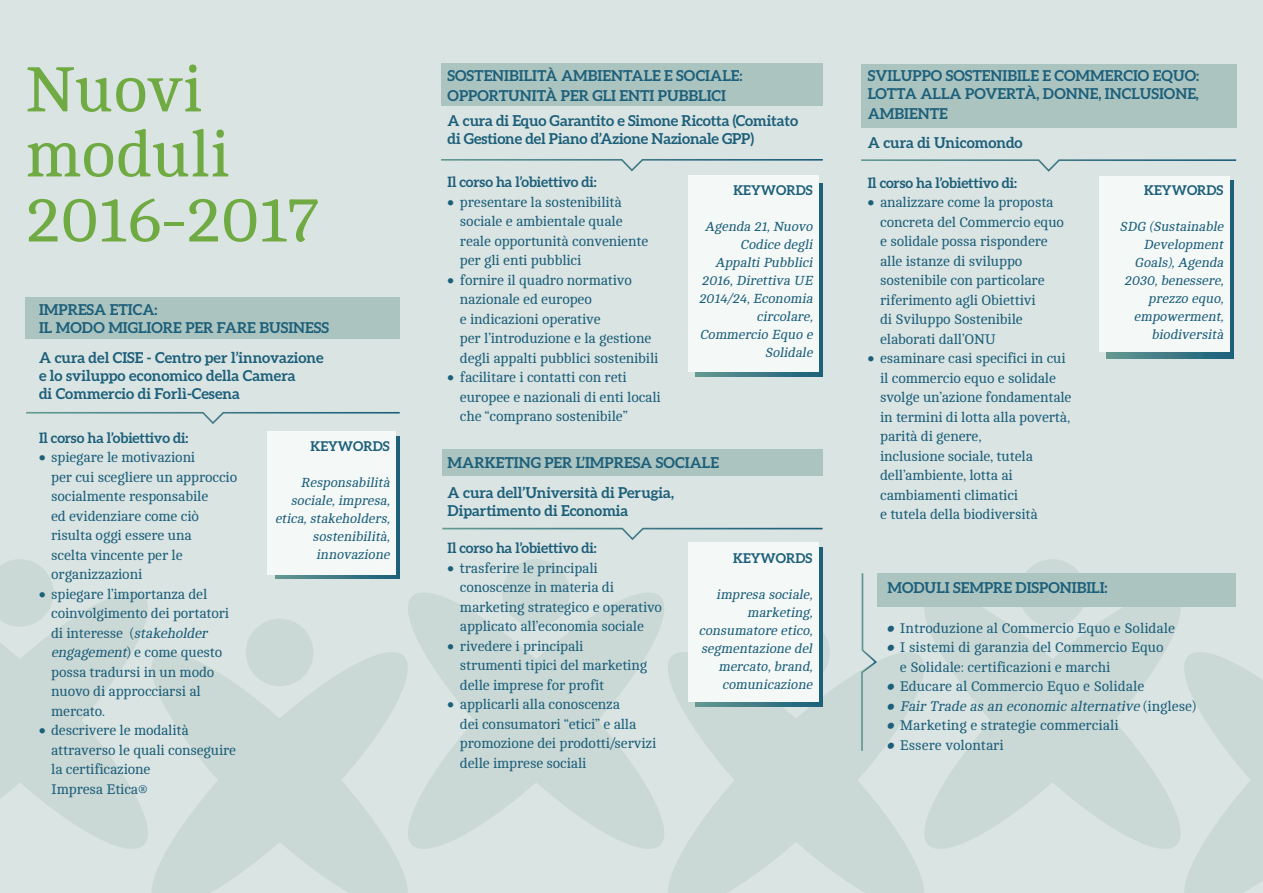
<style>
.page{position:relative;width:1263px;height:893px;background:#dae4e2}
.page>*{position:absolute;margin:0;border:0;box-sizing:border-box;transform-origin:0 0}
.t1{font:65.25px "Cambo";color:#70aa42}
.t2{font:700 15px/18px "Aleo";color:#1c5f7a}
.t3{font:14.25px/19.5px "Cambo";letter-spacing:-.01em;color:#1c5f7a}
.t4{font:700 14.25px "Aleo";letter-spacing:-.01em;color:#1c5f7a}
.t5{font:italic 14.25px "Cambo";color:#1c5f7a}
.t6{font:italic 13.5px/18px "Cambo";color:#1c5f7a;text-align:right}
.t7{font:700 13.5px "Aleo";color:#1c5f7a}
.s1{font-family:"Aleo"}
.s2{font-style:italic}
.s3{font-family:"Aleo";font-weight:700;font-style:italic}
.s4{font-family:"Aleo";font-weight:700}
.s5{font-style:normal}
</style>
<div class="page">
<svg style="left:0;top:559px;width:50px;height:20px"></svg>
<svg style="left:0;top:579px;width:148px;height:270px;fill:#cbd9d6"></svg>
<div style="left:246px;top:619px;width:67px;height:67px;background:#cbd9d6;border-radius:50%"></div>
<svg style="left:138px;top:638px;width:270px;height:255px;fill:#cbd9d6"></svg>
<div style="left:502px;top:559px;width:68px;height:68px;background:#cbd9d6;border-radius:50%"></div>
<svg style="left:394px;top:580px;width:270px;height:282px;fill:#cbd9d6"></svg>
<svg style="left:654px;top:638px;width:270px;height:255px;fill:#cbd9d6"></svg>
<div style="left:1019px;top:559px;width:67px;height:68px;background:#cbd9d6;border-radius:50%"></div>
<svg style="left:911px;top:607px;width:270px;height:255px;fill:#cbd9d6"></svg>
<svg style="left:1170px;top:638px;width:93px;height:255px"></svg>
<div style="left:26px;top:298px;width:374px;height:41px;background:#acc4c0"></div>
<svg style="left:26px;top:412px;width:374px;height:12px"></svg>
<div style="left:275px;top:437px;width:125px;height:142px;background:linear-gradient(to right,#659892,#195e7a)"></div>
<div style="left:268px;top:431px;width:128px;height:144px;background:#f4f8f7"></div>
<div style="left:441px;top:64px;width:381px;height:42px;background:#acc4c0"></div>
<svg style="left:441px;top:159px;width:382px;height:13px"></svg>
<div style="left:696px;top:184px;width:127px;height:193px;background:linear-gradient(to right,#659892,#195e7a)"></div>
<div style="left:688px;top:176px;width:131px;height:196px;background:#f4f8f7"></div>
<div style="left:442px;top:450px;width:380px;height:26px;background:#acc4c0"></div>
<svg style="left:442px;top:527px;width:381px;height:14px"></svg>
<svg style="left:695px;top:547px;width:127px;height:159px"></svg>
<div style="left:688px;top:542px;width:131px;height:159px;background:#f4f8f7"></div>
<div style="left:861px;top:64px;width:375px;height:63px;background:#acc4c0"></div>
<svg style="left:861px;top:159px;width:376px;height:13px"></svg>
<div style="left:1107px;top:181px;width:127px;height:177px;background:linear-gradient(to right,#649891,#195e7a)"></div>
<div style="left:1099px;top:176px;width:131px;height:176px;background:#f4f8f7"></div>
<div style="left:878px;top:573px;width:358px;height:34px;background:#acc4c0"></div>
<svg style="left:860px;top:573px;width:18px;height:179px"></svg>
<p class="t1" style="left:26px;top:54px;width:178px">Nuovi</p>
<p class="t1" style="left:26px;top:119px;width:206px">moduli</p>
<p class="t1" style="left:26px;top:184px;width:295px">2016-2017</p>
<p class="t2" style="left:39px;top:300px;width:120px">IMPRESA ETICA:</p>
<p class="t2" style="left:39px;top:318px;width:291px">IL MODO MIGLIORE PER FARE BUSINESS</p>
<p class="t2" style="left:39px;top:348px;width:286px">A cura del CISE - Centro per l’innovazione</p>
<p class="t2" style="left:39px;top:366px;width:258px">e lo sviluppo economico della Camera</p>
<p class="t2" style="left:39px;top:384px;width:202px">di Commercio di Forlì-Cesena</p>
<p class="t4" style="left:39px;top:429px;width:151px">Il corso ha l’obiettivo di:</p>
<p class="t3" style="left:39px;top:448px;width:158px"><span class="s1">•</span> spiegare le motivazioni</p>
<p class="t3" style="left:51px;top:467px;width:188px">per cui scegliere un approccio socialmente responsabile</p>
<p class="t3" style="left:51px;top:506px;width:149px">ed evidenziare come ciò</p>
<p class="t3" style="left:51px;top:526px;width:142px">risulta oggi essere una</p>
<p class="t3" style="left:51px;top:545px;width:133px">scelta vincente per le</p>
<p class="t3" style="left:51px;top:565px;width:93px">organizzazioni</p>
<p class="t3" style="left:39px;top:584px;width:170px"><span class="s1">•</span> spiegare l’importanza del</p>
<p class="t3" style="left:51px;top:604px;width:179px">coinvolgimento dei portatori</p>
<p class="t3" style="left:51px;top:623px;width:161px">di interesse (<span class="s2">stakeholder</span></p>
<p class="t3" style="left:51px;top:643px;width:173px"><span class="s2">engagement</span>) e c o m e q u e s t o</p>
<p class="t3" style="left:51px;top:662px;width:165px">possa tradursi in un modo</p>
<p class="t3" style="left:51px;top:682px;width:151px">nuovo di approcciarsi al</p>
<p class="t3" style="left:51px;top:701px;width:55px">mercato.</p>
<p class="t3" style="left:39px;top:721px;width:151px"><span class="s1">•</span> descrivere le modalità</p>
<p class="t3" style="left:51px;top:740px;width:186px">attraverso le quali conseguire</p>
<p class="t3" style="left:51px;top:760px;width:101px">la certificazione</p>
<p class="t3" style="left:51px;top:779px;width:98px">Impresa Etica®</p>
<p class="t7" style="left:310px;top:439px;width:81px">KEYWORDS</p>
<p class="t6" style="left:275px;top:474px;width:119px">Responsabilità sociale,impresa, etica,stakeholders, sostenibilità, innovazione</p>
<p class="t2" style="left:448px;top:65px;width:296px;line-height:19.8px">SOSTENIBILITÀ AMBIENTALE E SOCIALE:<br>OPPORTUNITÀ PER GLI ENTI PUBBLICI</p>
<p class="t2" style="left:448px;top:111px;width:352px">A cura di Equo Garantito e Simone Ricotta (Comitato di Gestione del Piano d’Azione Nazionale GPP)</p>
<p class="t4" style="left:448px;top:174px;width:151px">Il corso ha l’obiettivo di:</p>
<p class="t3" style="left:448px;top:192px;width:176px"><span class="s1">•</span> presentare la sostenibilità</p>
<p class="t3" style="left:460px;top:212px;width:164px">sociale e ambientale quale</p>
<p class="t3" style="left:460px;top:231px;width:190px">reale opportunità conveniente</p>
<p class="t3" style="left:460px;top:251px;width:123px">per gli enti pubblici</p>
<p class="t3" style="left:448px;top:270px;width:186px"><span class="s1">•</span> fornire il quadro normativo</p>
<p class="t3" style="left:460px;top:290px;width:133px">nazionale ed europeo</p>
<p class="t3" style="left:460px;top:309px;width:142px">e indicazioni operative</p>
<p class="t3" style="left:460px;top:329px;width:193px">per l’introduzione e la gestione</p>
<p class="t3" style="left:460px;top:348px;width:200px">degli appalti pubblici sostenibili</p>
<p class="t3" style="left:448px;top:368px;width:181px"><span class="s1">•</span> facilitare i contatti con reti</p>
<p class="t3" style="left:460px;top:387px;width:202px">europee e nazionali di enti locali</p>
<p class="t3" style="left:460px;top:407px;width:169px">che “comprano sostenibile”</p>
<p class="t7" style="left:733px;top:182px;width:81px">KEYWORDS</p>
<p class="t6" style="left:699px;top:218px;width:118px">Agenda 21,Nuovo<br>Codice degli<br>AppaltiPubblici<br>2016,Direttiva UE<br>2014/24,Economia circolare,<br>Commercio Equo e<br>Solidale</p>
<p class="t2" style="left:448px;top:453px;width:273px">MARKETING PER L’IMPRESA SOCIALE</p>
<p class="t2" style="left:448px;top:483px;width:228px">A cura dell’Università di Perugia,</p>
<p class="t2" style="left:448px;top:501px;width:182px">Dipartimento di Economia</p>
<p class="t4" style="left:448px;top:540px;width:151px">Il corso ha l’obiettivo di:</p>
<p class="t3" style="left:448px;top:559px;width:152px"><span class="s1">• t</span>rasferire le principali</p>
<p class="t3" style="left:460px;top:578px;width:155px">conoscenze in materia di</p>
<p class="t3" style="left:460px;top:598px;width:204px">marketing strategico e operativo</p>
<p class="t3" style="left:460px;top:617px;width:185px">applicato all’economia sociale</p>
<p class="t3" style="left:448px;top:637px;width:137px"><span class="s1">•</span> rivedere i principali</p>
<p class="t3" style="left:460px;top:656px;width:189px">strumenti tipici del marketing</p>
<p class="t3" style="left:460px;top:676px;width:146px">delle imprese for profit</p>
<p class="t3" style="left:448px;top:695px;width:174px"><span class="s1">•</span> applicarli alla conoscenza</p>
<p class="t3" style="left:460px;top:715px;width:178px">dei consumatori “etici” e alla</p>
<p class="t3" style="left:460px;top:734px;width:198px">promozione dei prodotti/servizi</p>
<p class="t3" style="left:460px;top:754px;width:128px">delle imprese sociali</p>
<p class="t7" style="left:733px;top:550px;width:81px">KEYWORDS</p>
<p class="t6" style="left:699px;top:586px;width:118px">impresa sociale, marketing, consumatore etico, segmentazione del mercato,brand, comunicazione</p>
<p class="t2" style="left:868px;top:66px;width:333px">SVILUPPO SOSTENIBILE E COMMERCIO EQUO:<br>LOTTA ALLA POVERTÀ, DONNE, INCLUSIONE,</p>
<p class="t2" style="left:868px;top:104px;width:82px">AMBIENTE</p>
<p class="t2" style="left:868px;top:134px;width:156px">A cura di Unicomondo</p>
<p class="t4" style="left:868px;top:174px;width:151px">Il corso ha l’obiettivo di:</p>
<p class="t3" style="left:868px;top:193px;width:187px"><span class="s1">•</span> analizzare come la proposta</p>
<p class="t3" style="left:880px;top:212px;width:185px">concreta del Commercio equo</p>
<p class="t3" style="left:880px;top:232px;width:169px">e solidale possa rispondere</p>
<p class="t3" style="left:880px;top:251px;width:144px">alle istanze di sviluppo</p>
<p class="t3" style="left:880px;top:271px;width:166px">sostenibile con particolare</p>
<p class="t3" style="left:880px;top:290px;width:157px">riferimento agli Obiettivi</p>
<p class="t3" style="left:880px;top:310px;width:144px">di Sviluppo Sostenibile</p>
<p class="t3" style="left:880px;top:329px;width:117px">elaborati dall’ONU</p>
<p class="t3" style="left:868px;top:349px;width:199px"><span class="s1">•</span> esaminare casi specifici in cui</p>
<p class="t3" style="left:880px;top:368px;width:177px">il commercio equo e solidale</p>
<p class="t3" style="left:880px;top:388px;width:193px">svolge un’azione fondamentale</p>
<p class="t3" style="left:880px;top:407px;width:191px">in termini di lotta alla povertà,</p>
<p class="t3" style="left:880px;top:427px;width:103px">parità di genere,</p>
<p class="t3" style="left:880px;top:446px;width:154px">inclusione sociale, tutela</p>
<p class="t3" style="left:880px;top:466px;width:134px">dell’ambiente, lotta ai</p>
<p class="t3" style="left:880px;top:485px;width:140px">cambiamenti climatici</p>
<p class="t3" style="left:880px;top:505px;width:159px">e tutela della biodiversità</p>
<p class="t7" style="left:1144px;top:183px;width:81px">KEYWORDS</p>
<p class="t6" style="left:1119px;top:218px;width:108px">SDG (Sustainable<br>Development<br>Goals),Agenda<br>2030,benessere, prezzo equo, empowerment, biodiversità</p>
<p class="t2" style="left:887px;top:579px;width:222px">MODULI SEMPRE DISPONIBILI:</p>
<p class="t3" style="left:887px;top:618px;width:289px"><span class="s3">•</span> Introduzione al Commercio Equo e Solidale</p>
<p class="t3" style="left:887px;top:638px;width:278px"><span class="s3">•</span> I sistemi di garanzia del Commercio Equo</p>
<p class="t3" style="left:900px;top:657px;width:212px">e Solidale: certificazioni e marchi</p>
<p class="t3" style="left:887px;top:677px;width:258px"><span class="s3">•</span> Educare al Commercio Equo e Solidale</p>
<p class="t5" style="left:887px;top:698px;width:310px"><span class="s4">•</span> Fair Trade as an economic alternative <span class="s5">( i n g l e s e )</span></p>
<p class="t3" style="left:887px;top:716px;width:233px"><span class="s3">•</span> Marketing e strategie commerciali</p>
<p class="t3" style="left:887px;top:735px;width:118px"><span class="s3">•</span> Essere volontari</p>
</div>
